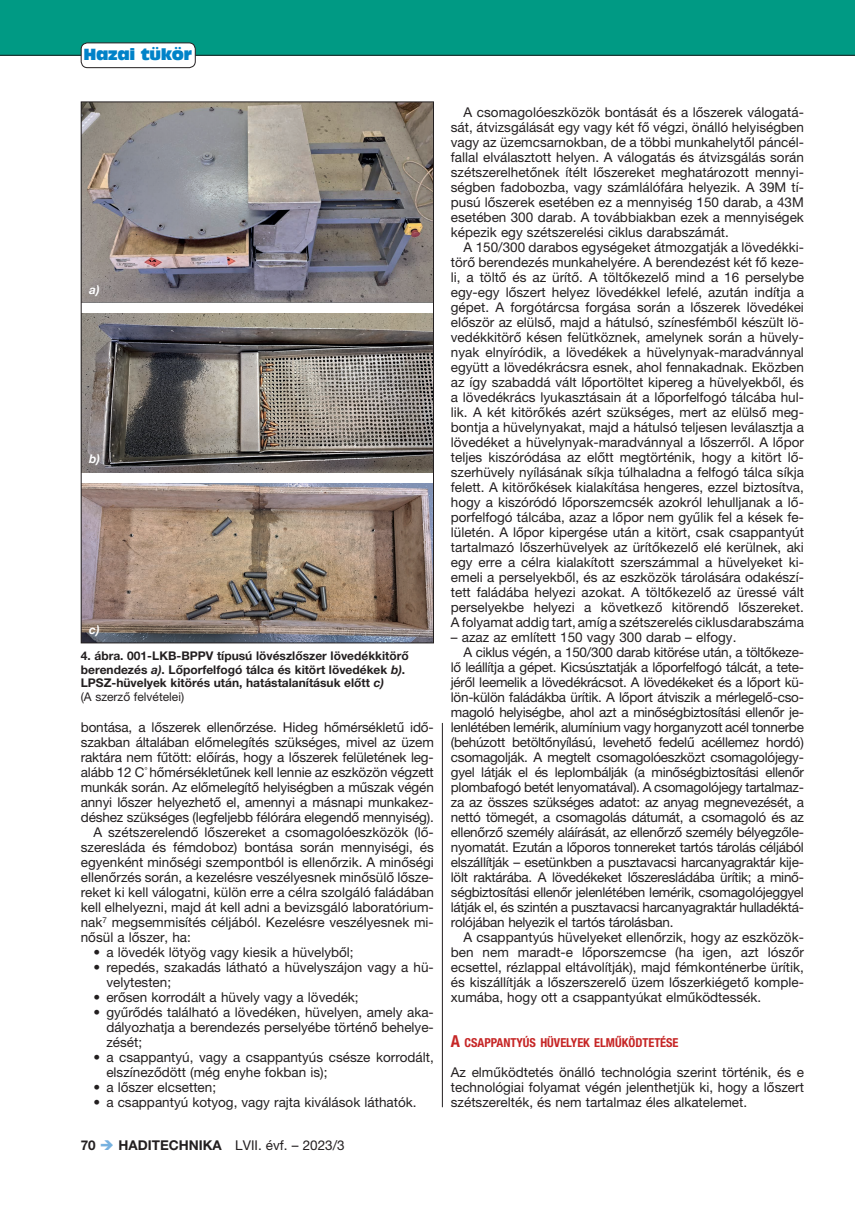
<style>
.page{position:relative;width:855px;height:1212px;background:#fff}
.page>*{position:absolute;margin:0;border:0;box-sizing:border-box;transform-origin:0 0}
.t1{font:15px "Antique Olive Compact";letter-spacing:-.02em;color:#0082c8}
.t2{font:13.5px/15px "Helvetica Neue LT Pro";letter-spacing:-.01em;color:#231f20;text-align:justify}
.t3{font:700 condensed 12.3px "Helvetica Neue LT Pro";color:#c62626}
.t4{font:700 12px/13.5px "Helvetica Neue LT Pro";color:#231f20}
.t5{font:italic 700 12px "Helvetica Neue LT Pro";color:#fff}
.s1{font-style:italic}
.s2{font-weight:400}
.s3{font-weight:700}
.s4{color:#76b1df}
.s5{font-size:16.5px}
</style>
<div class="page">
<div style="left:0;top:0;width:855px;height:55px;background:#009a84"></div>
<hr style="left:0;top:55px;width:855px;height:1px;background:#231f20">
<div style="left:81px;top:43px;width:114px;height:25px;background:#fff;border-radius:6px"></div>
<div style="left:81px;top:43px;width:115px;height:25px;border:1px solid #231f20;border-radius:6px"></div>
<img style="left:83px;top:104px;width:349px;height:198px">
<img style="left:83px;top:313px;width:349px;height:159px">
<img style="left:83px;top:483px;width:349px;height:158px">
<hr style="left:442px;top:723px;width:1px;height:384px;background:#231f20">
<p class="t1" style="left:83px;top:44px;width:110px">Hazai tükör</p>
<p class="t5" style="left:89px;top:283px;width:12px">a)</p>
<p class="t5" style="left:89px;top:451px;width:12px">b)</p>
<p class="t5" style="left:89px;top:622px;width:12px">c)</p>
<p class="t4" style="left:81px;top:649px;width:329px">4. ábra. 001-LKB-BPPV típusú lövészlőszer lövedékkitörő berendezés <span class="s1">a)</span>. Lőporfelfogó tálca és kitört lövedékek <span class="s1">b)</span>.<br>LPSZ-hüvelyek kitörés után, hatástalanításuk előtt <span class="s1">c)<br></span><span class="s2">(A szerző felvételei)</span></p>
<p class="t2" style="left:81px;top:720px;width:354px">bontása, a lőszerek ellenőrzése. Hideg hőmérsékletű idő-</p>
<p class="t2" style="left:81px;top:735px;width:354px">szakban általában előmelegítés szükséges, mivel az üzem</p>
<p class="t2" style="left:81px;top:750px;width:354px">raktára nem fűtött: előírás, hogy a lőszerek felületének leg-</p>
<p class="t2" style="left:81px;top:765px;width:354px">alább 12 C<sup>°</sup> hőmérsékletűnek kell lennie az eszközön végzett</p>
<p class="t2" style="left:81px;top:780px;width:354px">munkák során. Az előmelegítő helyiségben a műszak végén</p>
<p class="t2" style="left:81px;top:795px;width:354px">annyi lőszer helyezhető el, amennyi a másnapi munkakez-</p>
<p class="t2" style="left:81px;top:810px;width:354px">déshez szükséges (legfeljebb félórára elegendő mennyiség).</p>
<p class="t2" style="left:94px;top:825px;width:342px">A szétszerelendő lőszereket a csomagolóeszközök (lő-</p>
<p class="t2" style="left:81px;top:840px;width:354px">szeresláda és fémdoboz) bontása során mennyiségi, és</p>
<p class="t2" style="left:81px;top:855px;width:354px">egyenként minőségi szempontból is ellenőrzik. A minőségi</p>
<p class="t2" style="left:81px;top:870px;width:354px">ellenőrzés során, a kezelésre veszélyesnek minősülő lősze-</p>
<p class="t2" style="left:81px;top:885px;width:354px">reket ki kell válogatni, külön erre a célra szolgáló faládában</p>
<p class="t2" style="left:81px;top:900px;width:354px">kell elhelyezni, majd át kell adni a bevizsgáló laboratórium-</p>
<p class="t2" style="left:81px;top:915px;width:354px">nak<sup>7</sup> megsemmisítés céljából. Kezelésre veszélyesnek mi-</p>
<p class="t2" style="left:81px;top:930px;width:112px">nősül a lőszer, ha:</p>
<p class="t2" style="left:94px;top:945px;width:262px">• a lövedék lötyög vagy kiesik a hüvelyből;</p>
<p class="t2" style="left:106px;top:960px;width:329px;text-indent:-13px">• repedés, szakadás látható a hüvelyszájon vagy a hü&shy;velytesten;</p>
<p class="t2" style="left:94px;top:990px;width:267px">• erősen korrodált a hüvely vagy a lövedék;</p>
<p class="t2" style="left:106px;top:1005px;width:329px;text-indent:-13px">• gyűrődés található a lövedéken, hüvelyen, amely aka&shy;dályozhatja a berendezés perselyébe történő behelye&shy;zését;</p>
<p class="t2" style="left:106px;top:1050px;width:329px;text-indent:-13px">• a csappantyú, vagy a csappantyús csésze korrodált, elszíneződött (még enyhe fokban is);</p>
<p class="t2" style="left:94px;top:1080px;width:124px">• a lőszer elcsetten;</p>
<p class="t2" style="left:94px;top:1095px;width:324px">• a csappantyú kotyog, vagy rajta kiválások láthatók.</p>
<p class="t2" style="left:81px;top:1137px;width:265px"><span class="s3">70</span> <span class="s4">➔</span> <span class="s3">HADITECHNIKA</span> LVII. évf. – 2023/3</p>
<p class="t2" style="left:451px;top:105px;width:354px;text-indent:13px">A csomagolóeszközök bontását és a lőszerek válogatá&shy;sát, átvizsgálását egy vagy két fő végzi, önálló helyiségben vagy az üzemcsarnokban, de a többi munkahelytől páncél&shy;fallal elválasztott helyen. A válogatás és átvizsgálás során szétszerelhetőnek ítélt lőszereket meghatározott mennyi&shy;ségben fadobozba, vagy számlálófára helyezik. A 39M tí&shy;pusú lőszerek esetében ez a mennyiség 150 darab, a 43M esetében 300 darab. A továbbiakban ezek a mennyiségek képezik egy szétszerelési ciklus darabszámát.</p>
<p class="t2" style="left:451px;top:240px;width:354px;text-indent:13px">A 150/300 darabos egységeket átmozgatják a lövedékki&shy;törő berendezés munkahelyére. A berendezést két fő keze&shy;li, a töltő és az ürítő. A töltőkezelő mind a 16 perselybe egy-egy lőszert helyez lövedékkel lefelé, azután indítja a gépet. A forgótárcsa forgása során a lőszerek lövedékei először az elülső, majd a hátulsó, színesfémből készült lö&shy;vedékkitörő késen felütköznek, amelynek során a hüvely&shy;nyak elnyíródik, a lövedékek a hüvelynyak-maradvánnyal együtt a lövedékrácsra esnek, ahol fennakadnak. Eközben az így szabaddá vált lőportöltet kipereg a hüvelyekből, és a lövedékrács lyukasztásain át a lőporfelfogó tálcába hul&shy;lik. A két kitörőkés azért szükséges, mert az elülső meg&shy;bontja a hüvelynyakat, majd a hátulsó teljesen leválasztja a lövedéket a hüvelynyak-maradvánnyal a lőszerről. A lőpor teljes kiszóródása az előtt megtörténik, hogy a kitört lő&shy;szerhüvely nyílásának síkja túlhaladna a felfogó tálca síkja felett. A kitörőkések kialakítása hengeres, ezzel biztosítva, hogy a kiszóródó lőporszemcsék azokról lehulljanak a lő&shy;porfelfogó tálcába, azaz a lőpor nem gyűlik fel a kések fe&shy;lületén. A lőpor kipergése után a kitört, csak csappantyút tartalmazó lőszerhüvelyek az ürítőkezelő elé kerülnek, aki egy erre a célra kialakított szerszámmal a hüvelyeket ki&shy;emeli a perselyekből, és az eszközök tárolására odakészí&shy;tett faládába helyezi azokat. A töltőkezelő az üressé vált perselyekbe helyezi a következő kitörendő lőszereket.<br>A folyamat addig tart, amíg a szétszerelés ciklusdarabszáma</p>
<p class="t2" style="left:451px;top:629px;width:287px">– azaz az említett 150 vagy 300 darab – elfogy.</p>
<p class="t2" style="left:463px;top:644px;width:342px">A ciklus végén, a 150/300 darab kitörése után, a töltőkeze-</p>
<p class="t2" style="left:451px;top:659px;width:354px">lő leállítja a gépet. Kicsúsztatják a lőporfelfogó tálcát, a tete-</p>
<p class="t2" style="left:451px;top:674px;width:354px">jéről leemelik a lövedékrácsot. A lövedékeket és a lőport kü-</p>
<p class="t2" style="left:451px;top:689px;width:354px">lön-külön faládákba ürítik. A lőport átviszik a mérlegelő-cso-</p>
<p class="t2" style="left:451px;top:704px;width:354px">magoló helyiségbe, ahol azt a minőségbiztosítási ellenőr je-</p>
<p class="t2" style="left:451px;top:719px;width:354px">lenlétében lemérik, alumínium vagy horganyzott acél tonnerbe</p>
<p class="t2" style="left:451px;top:734px;width:354px">(behúzott betöltőnyílású, levehető fedelű acéllemez hordó)</p>
<p class="t2" style="left:451px;top:749px;width:354px">csomagolják. A megtelt csomagolóeszközt csomagolójeg -</p>
<p class="t2" style="left:451px;top:764px;width:354px">gyel látják el és leplombálják (a minőségbiztosítási ellenőr</p>
<p class="t2" style="left:451px;top:779px;width:354px">plombafogó betét lenyomatával). A csomagolójegy tartalmaz-</p>
<p class="t2" style="left:451px;top:794px;width:354px">za az összes szükséges adatot: az anyag megnevezését, a</p>
<p class="t2" style="left:451px;top:809px;width:354px">nettó tömegét, a csomagolás dátumát, a csomagoló és az</p>
<p class="t2" style="left:451px;top:824px;width:354px">ellenőrző személy aláírását, az ellenőrző személy bélyegzőle-</p>
<p class="t2" style="left:451px;top:839px;width:354px">nyomatát. Ezután a lőporos tonnereket tartós tárolás céljából</p>
<p class="t2" style="left:451px;top:854px;width:354px">elszállítják – esetünkben a pusztavacsi harcanyagraktár kije-</p>
<p class="t2" style="left:451px;top:869px;width:354px">lölt raktárába. A lövedékeket lőszeresládába ürítik; a minő-</p>
<p class="t2" style="left:451px;top:884px;width:354px">ségbiztosítási ellenőr jelenlétében lemérik, csomagolójeggyel</p>
<p class="t2" style="left:451px;top:899px;width:354px">látják el, és szintén a pusztavacsi harcanyagraktár hulladéktá-</p>
<p class="t2" style="left:451px;top:914px;width:224px">rolójában helyezik el tartós tárolásban.</p>
<p class="t2" style="left:463px;top:929px;width:342px">A csappantyús hüvelyeket ellenőrzik, hogy az eszközök-</p>
<p class="t2" style="left:451px;top:944px;width:354px">ben nem maradt-e lőporszemcse (ha igen, azt lószőr</p>
<p class="t2" style="left:451px;top:959px;width:354px">ecsettel, rézlappal eltávolítják), majd fémkonténerbe ürítik,</p>
<p class="t2" style="left:451px;top:974px;width:354px">és kiszállítják a lőszerszerelő üzem lőszerkiégető komple-</p>
<p class="t2" style="left:451px;top:989px;width:312px">xumába, hogy ott a csappantyúkat elműködtessék.</p>
<p class="t3" style="left:451px;top:1035px;width:229px"><span class="s5">A</span> CSAPPANTYÚS HÜVELYEK ELM ŰKÖDTETÉSE</p>
<p class="t2" style="left:451px;top:1065px;width:354px">Az elműködtetés önálló technológia szerint történik, és e technológiai folyamat végén jelenthetjük ki, hogy a lőszert szétszerelték, és nem tartalmaz éles alkatelemet.</p>
</div>
